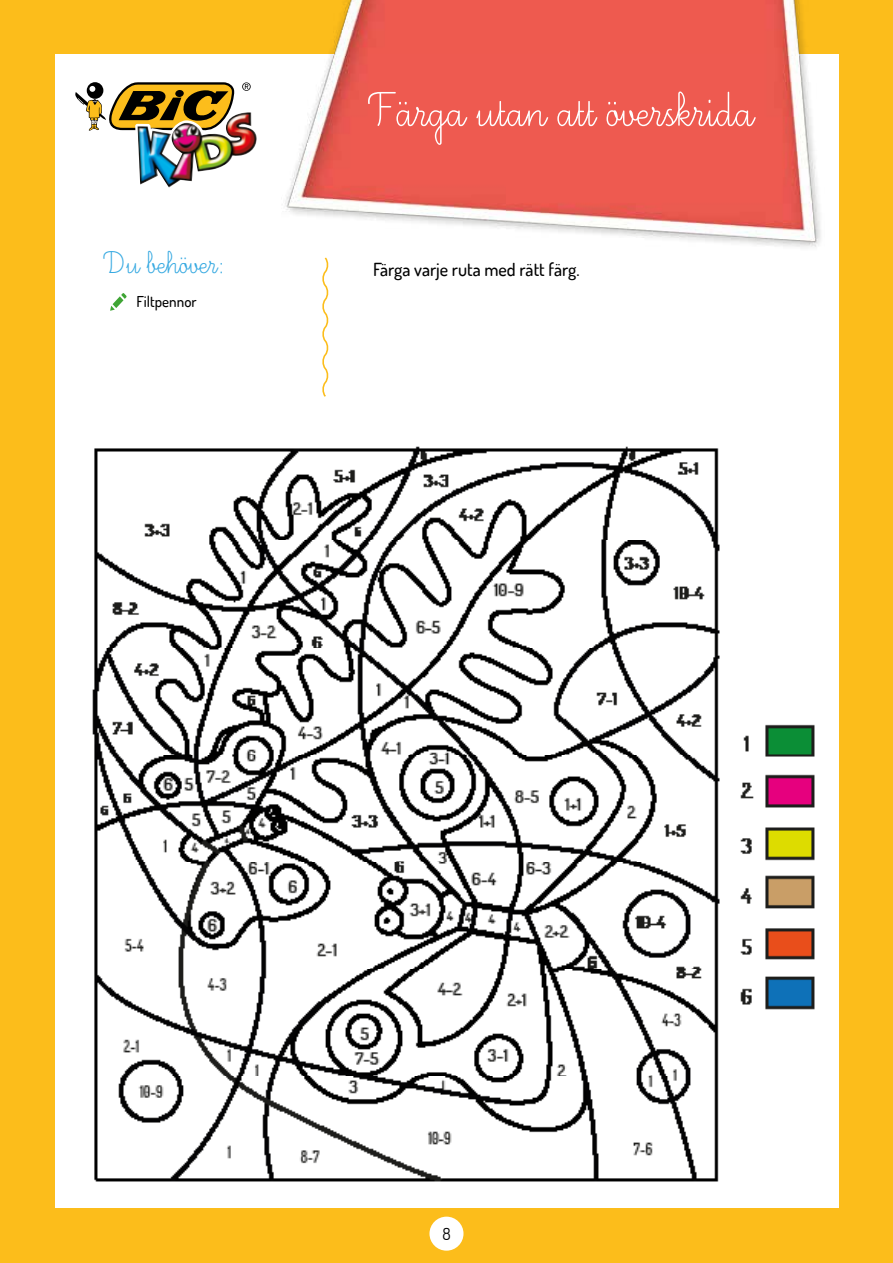
<style>
.page{position:relative;width:893px;height:1263px;background:#fcbd1b}
.page>*{position:absolute;margin:0;border:0;box-sizing:border-box;transform-origin:0 0}
.t1{font:60px "Ecriture A Romain Orne";color:#fff}
.t2{font:39px "Ecriture A Romain Orne";color:#36a9e1}
.t3{font:500 18px "Dosis";color:#000}
.t4{font:16.5px "Dosis";color:#000}
.t5{font:500 15px "Dosis";color:#000}
</style>
<div class="page">
<div style="left:55px;top:55px;width:783px;height:1153px;background:#fff"></div>
<div style="left:429px;top:1216px;width:34px;height:35px;background:#fff;border-radius:50%"></div>
<img style="left:282px;top:0;width:543px;height:247px">
<svg style="left:75px;top:82px;width:176px;height:53px"></svg>
<img style="left:138px;top:112px;width:119px;height:76px">
<svg style="left:322px;top:257px;width:7px;height:140px"></svg>
<svg style="left:110px;top:293px;width:17px;height:18px"></svg>
<img style="left:92px;top:446px;width:723px;height:736px">
<h1 class="t1" style="left:370px;top:81px;width:385px">Färga utan att överskrida</h1>
<h2 class="t2" style="left:105px;top:244px;width:121px">Du behöver:</h2>
<p class="t3" style="left:373px;top:258px;width:208px">Färga varje ruta med rätt färg.</p>
<p class="t5" style="left:136px;top:292px;width:62px">Filtpennor</p>
<p class="t4" style="left:442px;top:1223px;width:10px">8</p>
</div>
